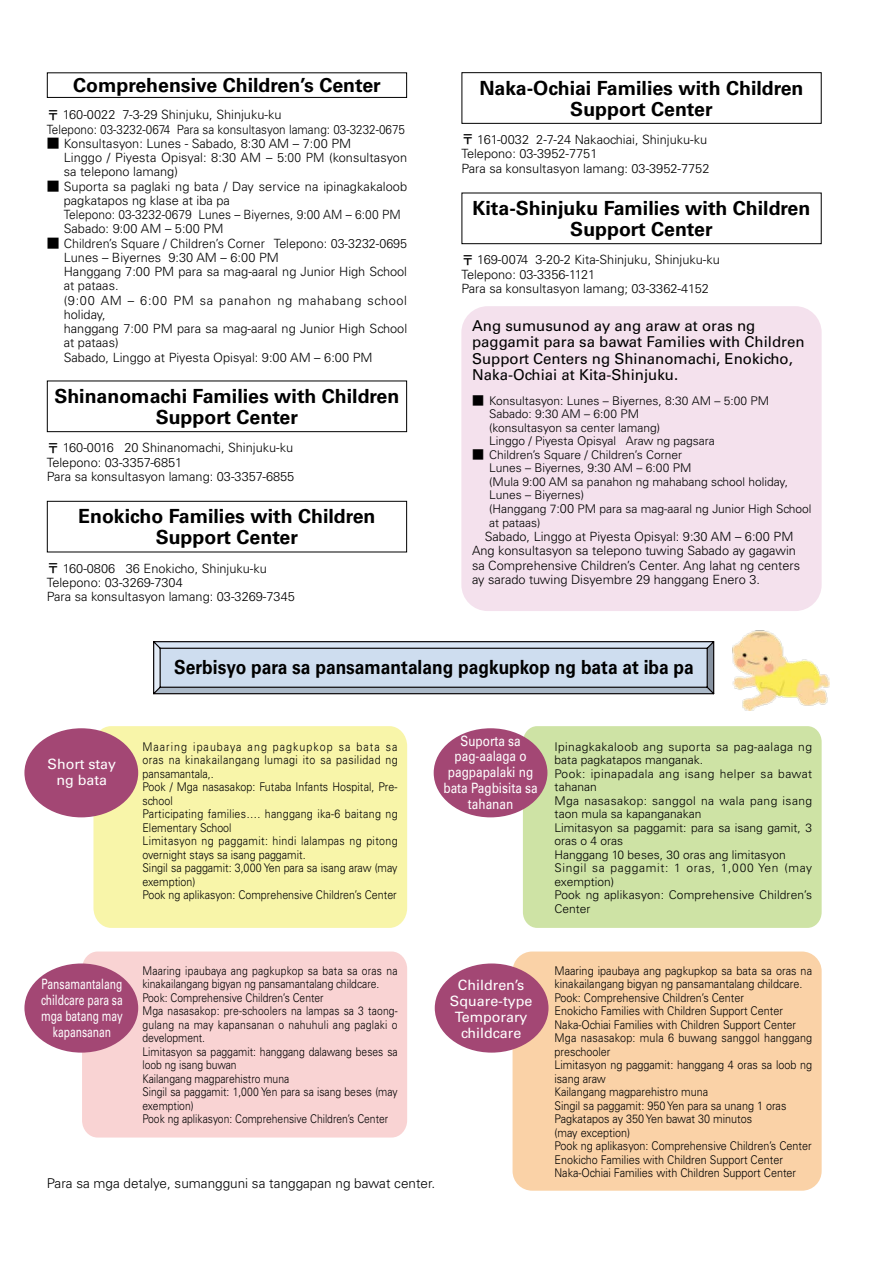
<style>
.page{position:relative;width:893px;height:1263px;background:#fff}
.page>*{position:absolute;margin:0;border:0;box-sizing:border-box;transform-origin:0 0}
.t1{font:700 19.5px/21px "Univers";color:#000;text-align:center}
.t2{font:700 19.5px "Univers";color:#000;scale:.89 1}
.t3{font:15px/16.5px "Univers";color:#000}
.t4{font:14.25px/15.8px "Univers";color:#fff;text-align:center;scale:.83 1}
.t5{font:14.25px/15.8px "Univers";color:#fff;text-align:center}
.t6{font:14.25px/15.8px "Univers";color:#fff;text-align:center;scale:.72 1}
.t7{font:300 13.5px "Univers";color:#000}
.t8{font:300 12.75px/14.2px "Univers";color:#000}
.t9{font:300 12px/13.5px "Univers";color:#000}
.t10{font:300 12px/13.5px "Univers";color:#000;scale:.9 1}
.t11{font:300 12px/13.5px "Univers";color:#000;scale:.86 1}
.t12{font:300 12px/13.5px "Univers";color:#000;scale:.89 1}
.s1{font-family:"Shin Go Pro";font-weight:500}
.s2{font-size:12.75px}
</style>
<div class="page">
<div style="left:461px;top:306px;width:361px;height:305px;background:#f4e1ed;border-radius:26px"></div>
<svg style="left:153px;top:641px;width:562px;height:54px;background:#b9c5d5"></svg>
<div style="left:93px;top:726px;width:314px;height:202px;background:#f8f5a9"></div>
<div style="left:523px;top:726px;width:299px;height:202px;background:#cee3a5"></div>
<div style="left:82px;top:951px;width:325px;height:186px;background:#f9d3d3;border-radius:16px"></div>
<div style="left:513px;top:951px;width:309px;height:240px;background:#fad2a7;border-radius:20px"></div>
<div style="left:435px;top:963px;width:113px;height:89px;background:#a34774;border-radius:50%"></div>
<div style="left:47px;top:72px;width:360px;height:26px;border:1px solid #000"></div>
<div style="left:47px;top:381px;width:360px;height:51px;border:1px solid #000"></div>
<div style="left:47px;top:501px;width:360px;height:51px;border:1px solid #000"></div>
<div style="left:461px;top:72px;width:361px;height:52px;border:1px solid #000"></div>
<div style="left:461px;top:193px;width:361px;height:51px;border:1px solid #000"></div>
<div style="left:434px;top:728px;width:113px;height:89px;background:#a34774;border-radius:50%"></div>
<div style="left:24px;top:963px;width:114px;height:89px;background:#a34774;border-radius:50%"></div>
<div style="left:24px;top:728px;width:114px;height:89px;background:#a34774;border-radius:50%"></div>
<img style="left:733px;top:630px;width:96px;height:81px">
<h1 class="t1" style="left:73px;top:75px;width:309px">Comprehensive Children’s Center</h1>
<p class="t8" style="left:47px;top:108px;width:360px"><span class="s1">〒</span> 160-0022 7-3-29 Shinjuku, Shinjuku-ku<br>Telepono: 03-3232-0674 Para sa konsultasyon lamang: 03-3232-0675</p>
<p class="t8" style="left:64px;top:136px;width:345px;text-indent:-17px"><span class="s1">■</span> Konsultasyon: Lunes - Sabado, 8:30 AM – 7:00 PM<br>Linggo / Piyesta Opisyal: 8:30 AM – 5:00 PM (konsultasyon sa telepono lamang)</p>
<p class="t8" style="left:64px;top:179px;width:345px;text-indent:-17px"><span class="s1">■</span> Suporta sa paglaki ng bata / Day service na ipinagkakaloob pagkatapos ng klase at iba pa<br>Telepono: 03-3232-0679 Lunes – Biyernes, 9:00 AM – 6:00 PM Sabado: 9:00 AM – 5:00 PM</p>
<p class="t8" style="left:64px;top:236px;width:345px;text-indent:-17px"><span class="s1">■</span> Children’s Square / Children’s Corner Telepono: 03-3232-0695<br>Lunes – Biyernes 9:30 AM – 6:00 PM<br>Hanggang 7:00 PM para sa mag-aaral ng Junior High School at pataas.<br>(9:00 AM – 6:00 PM sa panahon ng mahabang school holiday,<br>hanggang 7:00 PM para sa mag-aaral ng Junior High School at pataas)<br>Sabado, Linggo at Piyesta Opisyal: 9:00 AM – 6:00 PM</p>
<h1 class="t1" style="left:54px;top:386px;width:347px">Shinanomachi Families with Children<br>Support Center</h1>
<p class="t8" style="left:47px;top:441px;width:249px"><span class="s1">〒</span> 160-0016 20 Shinanomachi, Shinjuku-ku<br>Telepono: 03-3357-6851<br>Para sa konsultasyon lamang: 03-3357-6855</p>
<h1 class="t1" style="left:78px;top:506px;width:299px">Enokicho Families with Children<br>Support Center</h1>
<p class="t8" style="left:47px;top:561px;width:250px"><span class="s1">〒</span> 160-0806 36 Enokicho, Shinjuku-ku<br>Telepono: 03-3269-7304<br>Para sa konsultasyon lamang: 03-3269-7345</p>
<h1 class="t1" style="left:479px;top:78px;width:326px">Naka-Ochiai Families with Children<br>Support Center</h1>
<p class="t8" style="left:461px;top:132px;width:250px"><span class="s1">〒</span> 161-0032 2-7-24 Nakaochiai, Shinjuku-ku<br>Telepono: 03-3952-7751<br>Para sa konsultasyon lamang: 03-3952-7752</p>
<h1 class="t1" style="left:472px;top:198px;width:339px">Kita-Shinjuku Families with Children<br>Support Center</h1>
<p class="t8" style="left:461px;top:253px;width:260px"><span class="s1">〒</span> 169-0074 3-20-2 Kita-Shinjuku, Shinjuku-ku<br>Telepono: 03-3356-1121<br>Para sa konsultasyon lamang; 03-3362-4152</p>
<p class="t3" style="left:472px;top:317px;width:334px">Ang sumusunod ay ang araw at oras ng paggamit para sa bawat Families with Children Support Centers ng Shinanomachi, Enokicho, Naka-Ochiai at Kita-Shinjuku.</p>
<p class="t9" style="left:489px;top:394px;width:282px;text-indent:-17px"><span class="s1">■</span> Konsultasyon: Lunes – Biyernes, 8:30 AM – 5:00 PM Sabado: 9:30 AM – 6:00 PM<br>(konsultasyon sa center lamang)<br>Linggo / Piyesta Opisyal Araw ng pagsara</p>
<p class="t9" style="left:489px;top:448px;width:324px;text-indent:-17px"><span class="s1">■</span> Children’s Square / Children’s Corner<br>Lunes – Biyernes, 9:30 AM – 6:00 PM<br>(Mula 9:00 AM sa panahon ng mahabang school holiday, Lunes – Biyernes)<br>(Hanggang 7<span class="s2">:00</span> PM para sa mag-aaral ng Junior High School at pataas)</p>
<p class="t8" style="left:472px;top:530px;width:330px;text-indent:13px">Sabado, Linggo at Piyesta Opisyal: 9:30 AM – 6:00 PM Ang konsultasyon sa telepono tuwing Sabado ay gagawin sa Comprehensive Children’s Center. Ang lahat ng centers ay sarado tuwing Disyembre 29 hanggang Enero 3.</p>
<p class="t5" style="left:48px;top:756px;width:70px">Short stay ng bata</p>
<h1 class="t2" style="left:174px;top:656px;width:585px">Serbisyo para sa pansamantalang pagkupkop ng bata at iba pa</h1>
<p class="t12" style="left:142px;top:739px;width:288px">Maaring ipaubaya ang pagkupkop sa bata sa oras na kinakailangang lumagi ito sa pasilidad ng pansamantala,.<br>Pook / Mga nasasakop: Futaba Infants Hospital, Pre&shy;school<br>Participating families…. hanggang ika-6 baitang ng Elementary School<br>Limitasyon ng paggamit: hindi lalampas ng pitong overnight stays sa isang paggamit.<br>Singil sa paggamit: 3,000 Yen para sa isang araw (may exemption)<br>Pook ng aplikasyon: Comprehensive Children’s Center</p>
<p class="t4" style="left:443px;top:733px;width:115px">Suporta sa pag-aalaga o pagpapalaki ng bata Pagbisita sa tahanan</p>
<p class="t9" style="left:554px;top:739px;width:259px">Ipinagkakaloob ang suporta sa pag-aalaga ng bata pagkatapos manganak.<br>Pook: ipinapadala ang isang helper sa bawat tahanan<br>Mga nasasakop: sanggol na wala pang isang taon mula sa kapanganakan<br>Limitasyon sa paggamit: para sa isang gamit, 3 oras o 4 oras<br>Hanggang 10 beses, 30 oras ang limitasyon<br>Singil sa paggamit: 1 oras, 1,000 Yen (may exemption)<br>Pook ng aplikasyon: Comprehensive Children’s<br>Center</p>
<p class="t6" style="left:41px;top:977px;width:115px">Pansamantalang childcare para sa mga batang may kapansanan</p>
<p class="t11" style="left:142px;top:963px;width:298px">Maaring ipaubaya ang pagkupkop sa bata sa oras na kinakailangang bigyan ng pansamantalang childcare.<br>Pook: Comprehensive Children’s Center<br>Mga nasasakop: pre-schoolers na lampas sa 3 taong&shy;gulang na may kapansanan o nahuhuli ang paglaki o development.<br>Limitasyon sa paggamit: hanggang dalawang beses sa loob ng isang buwan<br>Kailangang magparehistro muna<br>Singil sa paggamit: 1,000 Yen para sa isang beses (may exemption)<br>Pook ng aplikasyon: Comprehensive Children’s Center</p>
<p class="t5" style="left:450px;top:977px;width:84px">Children’s<br>Square-type<br>Temporary childcare</p>
<p class="t7" style="left:47px;top:1175px;width:390px">Para sa mga detalye, sumangguni sa tanggapan ng bawat center.</p>
<p class="t10" style="left:554px;top:963px;width:288px">Maaring ipaubaya ang pagkupkop sa bata sa oras na kinakailangang bigyan ng pansamantalang childcare.<br>Pook: Comprehensive Children’s Center<br>Enokicho Families with Children Support Center Naka-Ochiai Families with Children Support Center Mga nasasakop: mula 6 buwang sanggol hanggang preschooler<br>Limitasyon ng paggamit: hanggang 4 oras sa loob ng isang araw<br>Kailangang magparehistro muna<br>Singil sa paggamit: 950 Yen para sa unang 1 oras Pagkatapos ay 350 Yen bawat 30 minutos<br>(may exception)<br>Pook ng aplikasyon: Comprehensive Children’s Center Enokicho Families with Children Support Center Naka-Ochiai Families with Children Support Center</p>
</div>
